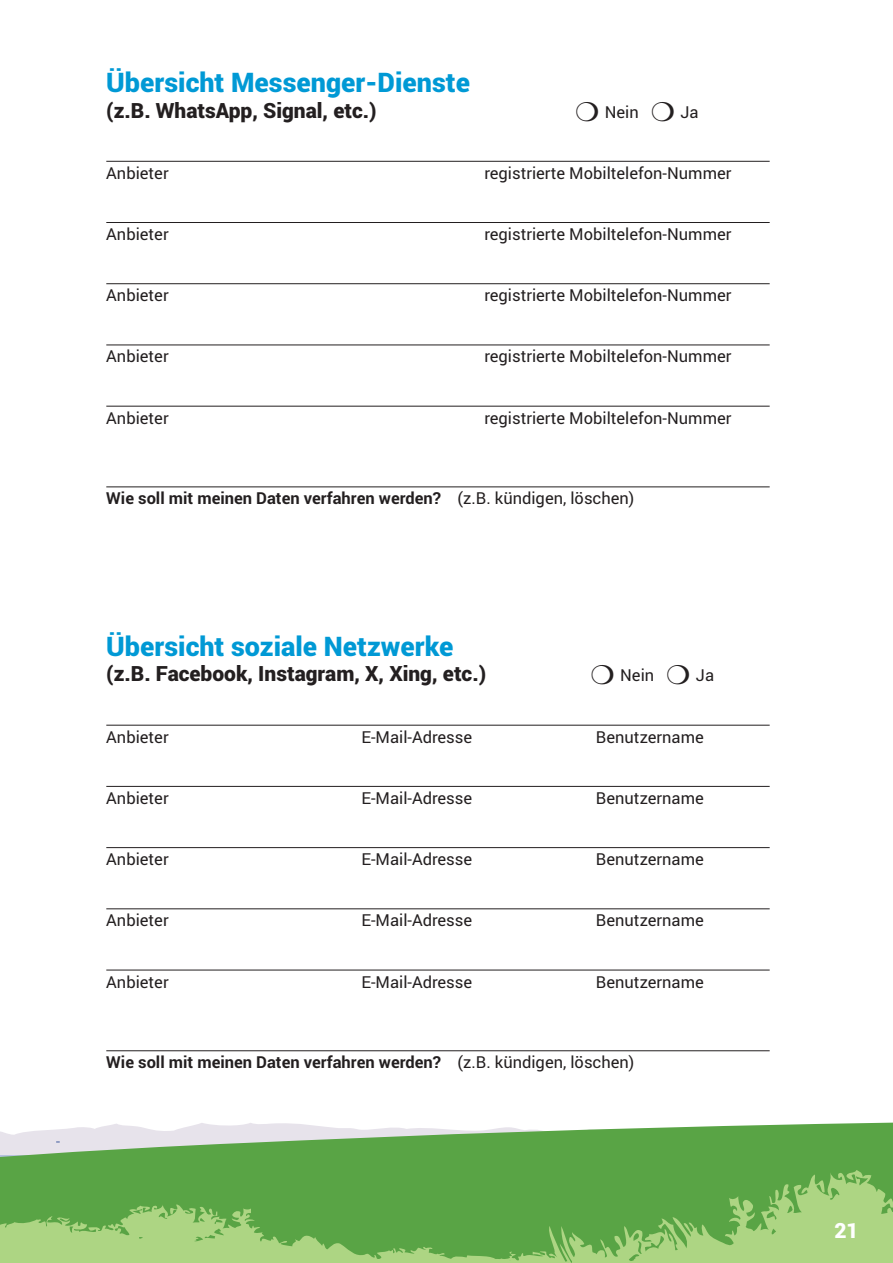
<style>
.page{position:relative;width:893px;height:1263px;background:#fff}
.page>*{position:absolute;margin:0;border:0;box-sizing:border-box;transform-origin:0 0}
.t1{font:900 27px "Roboto";color:#0099d5}
.t2{font:900 21px "Roboto";color:#231f20}
.t3{font:900 21px "Roboto";color:#fff}
.t4{font:16.5px "Roboto";color:#231f20}
.t5{font:700 16.5px "Roboto";color:#231f20}
.s1{font-weight:400}
</style>
<div class="page">
<svg style="left:95px;top:1122px;width:798px;height:48px;background:#81b773"></svg>
<div style="left:95px;top:1164px;width:415px;height:12px;background:#59a445"></div>
<div style="left:95px;top:1176px;width:381px;height:28px;background:#59a445"></div>
<svg style="left:0;top:1204px;width:476px;height:59px;background:#78b65b"></svg>
<svg style="left:0;top:1127px;width:95px;height:94px;background:#82b675"></svg>
<svg style="left:0;top:1244px;width:436px;height:19px;background:#a5d07d"></svg>
<svg style="left:476px;top:1170px;width:417px;height:93px;background:#7ab75d"></svg>
<hr style="left:106px;top:161px;width:664px;height:1px;background:#231f20">
<hr style="left:106px;top:222px;width:664px;height:1px;background:#231f20">
<hr style="left:106px;top:283px;width:664px;height:1px;background:#231f20">
<hr style="left:106px;top:345px;width:664px;height:1px;background:#231f20">
<hr style="left:106px;top:406px;width:664px;height:1px;background:#231f20">
<hr style="left:106px;top:487px;width:664px;height:1px;background:#231f20">
<hr style="left:106px;top:725px;width:664px;height:1px;background:#231f20">
<hr style="left:106px;top:786px;width:664px;height:1px;background:#231f20">
<hr style="left:106px;top:847px;width:664px;height:1px;background:#231f20">
<hr style="left:106px;top:908px;width:664px;height:1px;background:#231f20">
<hr style="left:106px;top:970px;width:664px;height:1px;background:#231f20">
<hr style="left:106px;top:1050px;width:664px;height:1px;background:#231f20">
<h1 class="t1" style="left:106px;top:67px;width:365px">Übersicht Messenger-Dienste</h1>
<p class="t2" style="left:106px;top:98px;width:272px">(z.B. WhatsApp, Signal, etc.)</p>
<p class="t4" style="left:575px;top:102px;width:125px">❍ Nein ❍ Ja</p>
<p class="t4" style="left:106px;top:163px;width:64px">Anbieter</p>
<p class="t4" style="left:484px;top:163px;width:249px">registrierte Mobiltelefon-Nummer</p>
<p class="t4" style="left:106px;top:225px;width:64px">Anbieter</p>
<p class="t4" style="left:484px;top:225px;width:249px">registrierte Mobiltelefon-Nummer</p>
<p class="t4" style="left:106px;top:286px;width:64px">Anbieter</p>
<p class="t4" style="left:484px;top:286px;width:249px">registrierte Mobiltelefon-Nummer</p>
<p class="t4" style="left:106px;top:347px;width:64px">Anbieter</p>
<p class="t4" style="left:484px;top:347px;width:249px">registrierte Mobiltelefon-Nummer</p>
<p class="t4" style="left:106px;top:408px;width:64px">Anbieter</p>
<p class="t4" style="left:484px;top:408px;width:249px">registrierte Mobiltelefon-Nummer</p>
<p class="t5" style="left:106px;top:489px;width:530px">Wie soll mit meinen Daten verfahren werden? <span class="s1">(z.B. kündigen, löschen)</span></p>
<h1 class="t1" style="left:106px;top:631px;width:349px">Übersicht soziale Netzwerke</h1>
<p class="t2" style="left:106px;top:662px;width:381px">(z.B. Facebook, Instagram, X, Xing, etc.)</p>
<p class="t4" style="left:591px;top:666px;width:125px">❍ Nein ❍ Ja</p>
<p class="t4" style="left:106px;top:727px;width:64px">Anbieter</p>
<p class="t4" style="left:361px;top:727px;width:112px">E-Mail-Adresse</p>
<p class="t4" style="left:596px;top:727px;width:109px">Benutzername</p>
<p class="t4" style="left:106px;top:788px;width:64px">Anbieter</p>
<p class="t4" style="left:361px;top:788px;width:112px">E-Mail-Adresse</p>
<p class="t4" style="left:596px;top:788px;width:109px">Benutzername</p>
<p class="t4" style="left:106px;top:850px;width:64px">Anbieter</p>
<p class="t4" style="left:361px;top:850px;width:112px">E-Mail-Adresse</p>
<p class="t4" style="left:596px;top:850px;width:109px">Benutzername</p>
<p class="t4" style="left:106px;top:911px;width:64px">Anbieter</p>
<p class="t4" style="left:361px;top:911px;width:112px">E-Mail-Adresse</p>
<p class="t4" style="left:596px;top:911px;width:109px">Benutzername</p>
<p class="t4" style="left:106px;top:972px;width:64px">Anbieter</p>
<p class="t4" style="left:361px;top:972px;width:112px">E-Mail-Adresse</p>
<p class="t4" style="left:596px;top:972px;width:109px">Benutzername</p>
<p class="t5" style="left:106px;top:1053px;width:530px">Wie soll mit meinen Daten verfahren werden? <span class="s1">(z.B. kündigen, löschen)</span></p>
<p class="t3" style="left:834px;top:1219px;width:26px">21</p>
</div>
